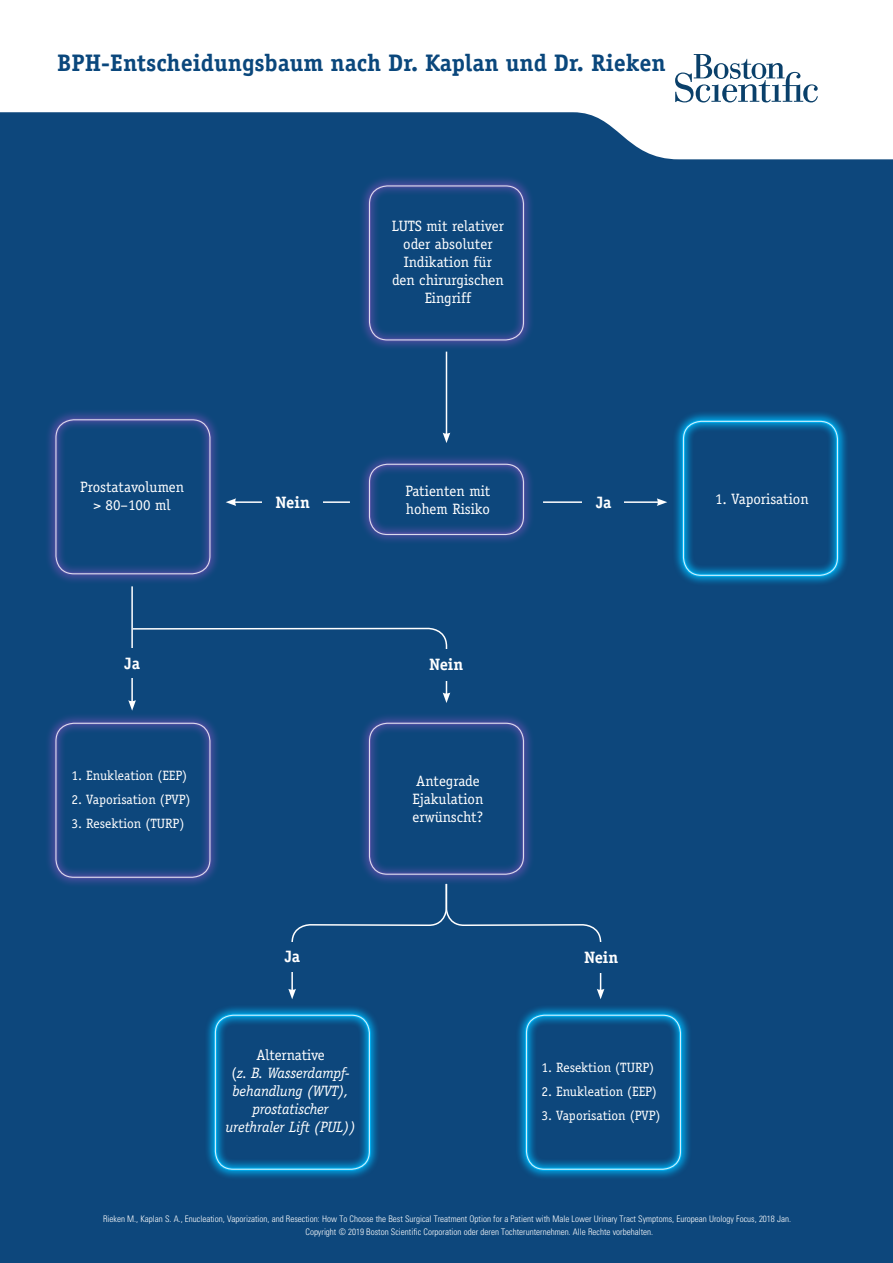
<style>
.page{position:relative;width:893px;height:1263px;background:#0d477c}
.page>*{position:absolute;margin:0;border:0;box-sizing:border-box;transform-origin:0 0}
.t1{font:700 24px "Officina Serif Std";color:#0a477c}
.t2{font:700 16.5px "Officina Serif Std";letter-spacing:-.01em;color:#fff}
.t3{font:15px/18px "Officina Serif Std";color:#fff;text-align:center}
.t4{font:italic 15px/18px "Officina Serif Std";letter-spacing:-.01em;color:#fff;text-align:center}
.t5{font:13.5px "Officina Serif Std";color:#fff}
.t6{font:300 condensed 9px "Univers LT Std";color:#fff}
.s1{font-style:normal}
</style>
<div class="page">
<svg style="left:0;top:0;width:893px;height:159px;fill:#fff"></svg>
<svg style="left:675px;top:54px;width:143px;height:49px;background:#c1cfd9"></svg>
<hr style="left:446px;top:352px;width:1px;height:83px;background:#fff">
<svg style="left:443px;top:433px;width:7px;height:10px"></svg>
<hr style="left:131px;top:586px;width:2px;height:116px;background:#fff">
<svg style="left:128px;top:627px;width:322px;height:84px"></svg>
<svg style="left:448px;top:913px;width:154px;height:76px"></svg>
<svg style="left:597px;top:989px;width:7px;height:10px"></svg>
<svg style="left:291px;top:885px;width:157px;height:104px"></svg>
<svg style="left:288px;top:989px;width:8px;height:10px"></svg>
<hr style="left:234px;top:501px;width:116px;height:2px;background:#fff">
<svg style="left:226px;top:498px;width:10px;height:8px"></svg>
<hr style="left:543px;top:501px;width:116px;height:2px;background:#fff">
<svg style="left:657px;top:498px;width:10px;height:8px"></svg>
<svg style="left:675px;top:413px;width:171px;height:171px"></svg>
<div style="left:682px;top:420px;width:157px;height:157px;border:3px solid #00aeef;border-radius:18px"></div>
<div style="left:683px;top:421px;width:155px;height:155px;border:1px solid #fff;border-radius:18px"></div>
<svg style="left:207px;top:1007px;width:171px;height:171px"></svg>
<div style="left:214px;top:1014px;width:157px;height:157px;border:3px solid #00aeef;border-radius:18px"></div>
<div style="left:215px;top:1015px;width:155px;height:155px;border:1px solid #fff;border-radius:18px"></div>
<svg style="left:518px;top:1007px;width:171px;height:171px"></svg>
<div style="left:525px;top:1014px;width:157px;height:157px;border:3px solid #00aeef;border-radius:18px"></div>
<div style="left:526px;top:1015px;width:155px;height:155px;border:1px solid #fff;border-radius:18px"></div>
<svg style="left:362px;top:178px;width:169px;height:169px"></svg>
<div style="left:368px;top:184px;width:157px;height:157px;border:3px solid #4c4fa1;border-radius:18px"></div>
<div style="left:369px;top:185px;width:155px;height:155px;border:1px solid #fff;border-radius:18px"></div>
<svg style="left:362px;top:457px;width:169px;height:84px"></svg>
<div style="left:368px;top:463px;width:157px;height:72px;border:3px solid #4c4fa1;border-radius:18px"></div>
<div style="left:369px;top:464px;width:155px;height:71px;border:1px solid #fff;border-radius:18px"></div>
<svg style="left:362px;top:716px;width:169px;height:169px"></svg>
<div style="left:368px;top:722px;width:157px;height:154px;border:3px solid #4c4fa1;border-radius:18px"></div>
<div style="left:369px;top:723px;width:155px;height:152px;border:1px solid #fff;border-radius:18px"></div>
<svg style="left:48px;top:412px;width:169px;height:169px"></svg>
<div style="left:54px;top:418px;width:157px;height:157px;border:3px solid #4c4fa1;border-radius:18px"></div>
<div style="left:55px;top:419px;width:155px;height:155px;border:1px solid #fff;border-radius:18px"></div>
<svg style="left:48px;top:716px;width:169px;height:168px"></svg>
<div style="left:54px;top:722px;width:157px;height:157px;border:3px solid #4c4fa1;border-radius:18px"></div>
<div style="left:55px;top:723px;width:155px;height:155px;border:1px solid #fff;border-radius:18px"></div>
<div style="left:263px;top:483px;width:60px;height:38px;background:#0d477c"></div>
<div style="left:417px;top:648px;width:59px;height:32px;background:#0d477c"></div>
<div style="left:573px;top:941px;width:56px;height:31px;background:#0d477c"></div>
<div style="left:583px;top:487px;width:41px;height:30px;background:#0d477c"></div>
<div style="left:111px;top:648px;width:42px;height:30px;background:#0d477c"></div>
<div style="left:272px;top:941px;width:41px;height:30px;background:#0d477c"></div>
<h1 class="t1" style="left:57px;top:48px;width:610px">BPH-Entscheidungsbaum nach Dr. Kaplan und Dr. Rieken</h1>
<h3 class="t3" style="left:392px;top:217px;width:114px">LUTS mit relativer oder absoluter<br>Indikation für den chirurgischen<br>Eingriff</h3>
<h3 class="t3" style="left:80px;top:478px;width:105px">Prostatavolumen &gt; 80–100 ml</h3>
<h3 class="t3" style="left:405px;top:482px;width:87px;text-align:left">Patienten mit hohem Risiko</h3>
<h2 class="t2" style="left:276px;top:492px;width:36px">Nein</h2>
<h3 class="t3" style="left:715px;top:490px;width:95px">1. Vaporisation</h3>
<h2 class="t2" style="left:596px;top:492px;width:17px">Ja</h2>
<h2 class="t2" style="left:124px;top:653px;width:17px">Ja</h2>
<h3 class="t5" style="left:72px;top:767px;width:117px">1. Enukleation (EEP)</h3>
<h3 class="t5" style="left:72px;top:791px;width:121px">2. Vaporisation (PVP)</h3>
<h3 class="t5" style="left:72px;top:815px;width:114px">3. Resektion (TURP)</h3>
<h2 class="t2" style="left:285px;top:946px;width:17px">Ja</h2>
<h3 class="t4" style="left:225px;top:1046px;width:132px"><span class="s1">Alternative<br>(</span>z. B. Wasserdampf&shy;behandlung (WVT), prostatischer urethraler Lift (PUL))</h3>
<h2 class="t2" style="left:429px;top:654px;width:36px">Nein</h2>
<h3 class="t3" style="left:412px;top:772px;width:72px;text-align:left">Antegrade<br>Ejakulation erwünscht?</h3>
<h2 class="t2" style="left:584px;top:947px;width:36px">Nein</h2>
<h3 class="t5" style="left:541px;top:1059px;width:114px">1. Resektion (TURP)</h3>
<h3 class="t5" style="left:541px;top:1083px;width:117px">2. Enukleation (EEP)</h3>
<h3 class="t5" style="left:541px;top:1107px;width:121px">3. Vaporisation (PVP)</h3>
<p class="t6" style="left:103px;top:1213px;width:690px">Rieken M., Kaplan S. A., Enucleation, Vaporization, and Resection: How To Choose the Best Surgical Treatment Option for a Patient with Male Lower Urinary Tract Symptoms, European Urology Focus, 2018 Jan.</p>
<p class="t6" style="left:305px;top:1226px;width:349px">Copyright © 2019 Boston Scientific Corporation oder deren Tochterunternehmen. Alle Rechte vorbehalten.</p>
</div>
